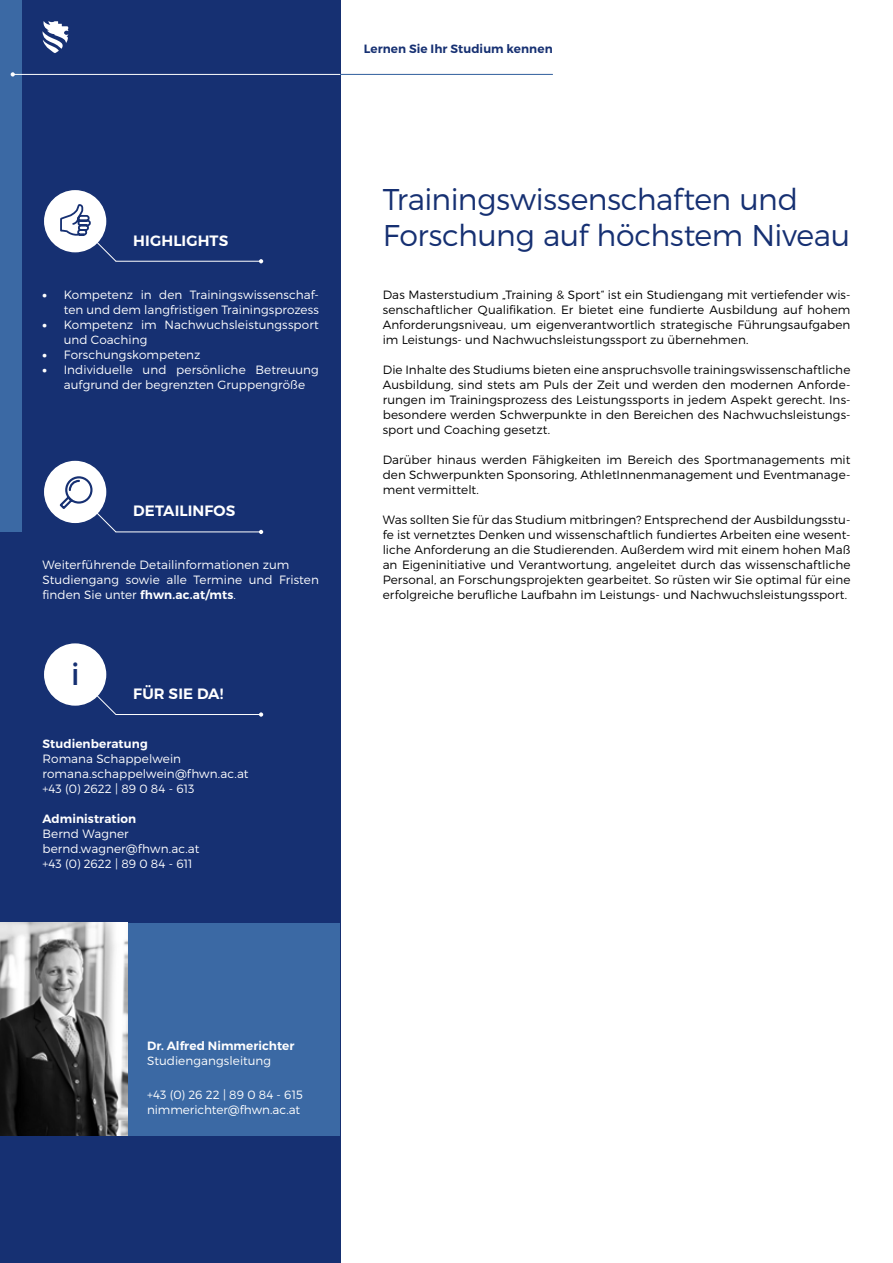
<style>
.page{position:relative;width:893px;height:1263px;background:#fff}
.page>*{position:absolute;margin:0;border:0;box-sizing:border-box;transform-origin:0 0}
.t1{font:300 30px/36px "Montserrat";letter-spacing:-.015em;color:#163072}
.t2{font:30px "Montserrat";color:#163072}
.t3{font:600 15px "Montserrat";letter-spacing:.01em;color:#fff}
.t4{font:300 12px/15px "Montserrat";letter-spacing:.005em;color:#000;text-align:justify}
.t5{font:300 12px/15px "Montserrat";letter-spacing:.005em;color:#fff}
.t6{font:600 12px "Montserrat";letter-spacing:.005em;color:#fff}
.t7{font:600 12px "Montserrat";letter-spacing:.005em;color:#163072}
.s1{font-weight:900}
.s2{font-weight:600}
</style>
<div class="page">
<div style="left:0;top:0;width:340px;height:1263px;background:#163072"></div>
<div style="left:0;top:0;width:21px;height:531px;background:#3b69a4"></div>
<hr style="left:340px;top:74px;width:213px;height:1px;background:#61a4d7">
<hr style="left:13px;top:74px;width:327px;height:1px;background:#fff">
<svg style="left:11px;top:72px;width:4px;height:5px"></svg>
<svg style="left:43px;top:21px;width:25px;height:32px"></svg>
<div style="left:0;top:923px;width:340px;height:212px;background:#3b69a4"></div>
<hr style="left:116px;top:261px;width:145px;height:1px;background:#fff">
<div style="left:43px;top:189px;width:64px;height:64px;background:#fff;border-radius:50%"></div>
<div style="left:43px;top:189px;width:65px;height:65px;border:2px solid #163072;border-radius:50%"></div>
<hr style="left:116px;top:531px;width:145px;height:1px;background:#fff">
<div style="left:43px;top:460px;width:64px;height:64px;background:#fff;border-radius:50%"></div>
<div style="left:43px;top:459px;width:65px;height:66px;border:2px solid #163072;border-radius:50%"></div>
<hr style="left:116px;top:714px;width:145px;height:1px;background:#fff">
<div style="left:43px;top:643px;width:64px;height:63px;background:#fff;border-radius:50%"></div>
<div style="left:43px;top:642px;width:65px;height:65px;border:2px solid #163072;border-radius:50%"></div>
<svg style="left:75px;top:673px;width:41px;height:42px"></svg>
<svg style="left:59px;top:202px;width:58px;height:60px"></svg>
<svg style="left:58px;top:475px;width:59px;height:58px"></svg>
<svg style="left:259px;top:259px;width:4px;height:4px"></svg>
<svg style="left:259px;top:530px;width:4px;height:4px"></svg>
<svg style="left:259px;top:712px;width:4px;height:5px"></svg>
<img style="left:0;top:923px;width:128px;height:212px">
<p class="t7" style="left:364px;top:41px;width:190px">Lernen Sie Ihr Studium kennen</p>
<p class="t3" style="left:133px;top:231px;width:97px">HIGHLIGHTS</p>
<p class="t5" style="left:43px;top:287px;width:278px;text-align:right"><span class="s1">•</span> Kompetenz in den Trainingswissenschaf&shy;ten und dem langfristigen Trainingsprozess</p>
<p class="t5" style="left:64px;top:317px;width:257px;text-indent:-21px"><span class="s1">•</span> Kompetenz im Nachwuchsleistungssport und Coaching</p>
<p class="t5" style="left:43px;top:347px;width:159px"><span class="s1">•</span> Forschungskompetenz</p>
<p class="t5" style="left:64px;top:362px;width:257px;text-indent:-21px"><span class="s1">•</span> Individuelle und persönliche Betreuung aufgrund der begrenzten Gruppengröße</p>
<p class="t3" style="left:133px;top:502px;width:104px">DETAILINFOS</p>
<p class="t5" style="left:43px;top:557px;width:278px">Weiterführende Detailinformationen zum<br>Studiengang sowie alle Termine und Fristen finden Sie unter <span class="s2">fhwn.ac.at/mts</span>.</p>
<h1 class="t2" style="left:71px;top:656px;width:10px">i</h1>
<p class="t3" style="left:133px;top:684px;width:92px">FÜR SIE DA!</p>
<p class="t6" style="left:43px;top:736px;width:107px">Studienberatung</p>
<p class="t5" style="left:43px;top:751px;width:208px">Romana Schappelwein romana.schappelwein@fhwn.ac.at +43 (0) 2622 | 89 0 84 - 613</p>
<p class="t6" style="left:43px;top:811px;width:95px">Administration</p>
<p class="t5" style="left:43px;top:826px;width:158px">Bernd Wagner bernd.wagner@fhwn.ac.at +43 (0) 2622 | 89 0 84 - 611</p>
<h1 class="t1" style="left:383px;top:181px;width:469px">Trainingswissenschaften und<br>Forschung auf höchstem Niveau</h1>
<p class="t4" style="left:383px;top:287px;width:469px">Das Masterstudium „Training &amp; Sport“ ist ein Studiengang mit vertiefender wis&shy;senschaftlicher Qualifikation. Er bietet eine fundierte Ausbildung auf hohem Anforderungsniveau, um eigenverantwortlich strategische Führungsaufgaben im Leistungs- und Nachwuchsleistungssport zu übernehmen.</p>
<p class="t4" style="left:383px;top:362px;width:469px">Die Inhalte des Studiums bieten eine anspruchsvolle trainingswissenschaftliche Ausbildung, sind stets am Puls der Zeit und werden den modernen Anforde&shy;rungen im Trainingsprozess des Leistungssports in jedem Aspekt gerecht. Ins&shy;besondere werden Schwerpunkte in den Bereichen des Nachwuchsleistungs&shy;sport und Coaching gesetzt.</p>
<p class="t4" style="left:383px;top:452px;width:469px">Darüber hinaus werden Fähigkeiten im Bereich des Sportmanagements mit den Schwerpunkten Sponsoring, AthletInnenmanagement und Eventmanage&shy;ment vermittelt.</p>
<p class="t4" style="left:383px;top:512px;width:469px">Was sollten Sie für das Studium mitbringen? Entsprechend der Ausbildungsstu&shy;fe ist vernetztes Denken und wissenschaftlich fundiertes Arbeiten eine wesent&shy;liche Anforderung an die Studierenden. Außerdem wird mit einem hohen Maß an Eigeninitiative und Verantwortung, angeleitet durch das wissenschaftliche Personal, an Forschungsprojekten gearbeitet. So rüsten wir Sie optimal für eine erfolgreiche berufliche Laufbahn im Leistungs- und Nachwuchsleistungssport.</p>
<p class="t6" style="left:147px;top:1038px;width:149px">Dr. Alfred Nimmerichter</p>
<p class="t5" style="left:147px;top:1053px;width:126px">Studiengangsleitung</p>
<p class="t5" style="left:147px;top:1087px;width:157px">+43 (0) 26 22 | 89 0 84 - 615 nimmerichter@fhwn.ac.at</p>
</div>
